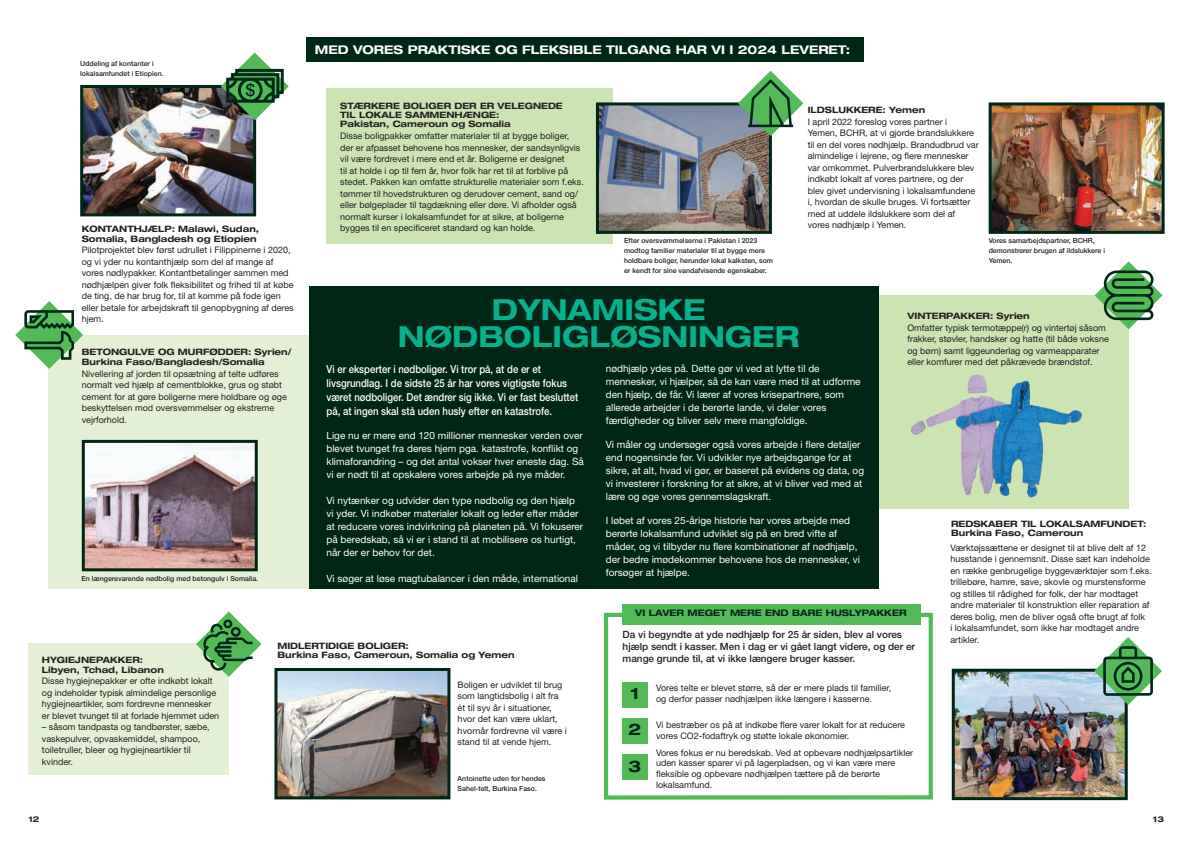
<style>
.page{position:relative;width:1191px;height:842px;background:#fff}
.page>*{position:absolute;margin:0;border:0;box-sizing:border-box;transform-origin:0 0}
.t1{font:700 expanded 29px/27px "Helvetica Neue LT Std";color:#07b18d;text-align:center}
.t2{font:500 16.7px "Helvetica Neue";color:#002615}
.t3{font:700 expanded 16px "Helvetica Neue LT Std";color:#002615}
.t4{font:700 expanded 12px "Helvetica Neue LT Std";color:#fff}
.t5{font:500 11px/14px "Helvetica Neue LT Std";color:#fff;scale:.87 1}
.t6{font:10px/13px "Helvetica Neue LT Std";color:#fff}
.t7{font:500 10px/12px "Helvetica Neue LT Std";color:#231f20}
.t8{font:9px/11.5px "Helvetica Neue LT Std";color:#231f20}
.t9{font:700 expanded 9px "Helvetica Neue LT Std";color:#002615}
.t10{font:700 expanded 8.8px/9px "Helvetica Neue LT Std";color:#231f20}
.t11{font:700 expanded 8px "Helvetica Neue LT Std";color:#231f20}
.t12{font:500 7px/10px "Helvetica Neue LT Std";color:#231f20}
</style>
<div class="page">
<div style="left:326px;top:88px;width:287px;height:156px;background:#cce3b2"></div>
<div style="left:49px;top:336px;width:272px;height:253px;background:#e3f0d6"></div>
<img style="left:86px;top:444px;width:168px;height:123px">
<div style="left:82px;top:440px;width:176px;height:131px;border:3px solid #002615"></div>
<svg style="left:15px;top:301px;width:68px;height:68px"></svg>
<div style="left:604px;top:613px;width:329px;height:187px;border:4px solid #52ba56"></div>
<div style="left:848px;top:295px;width:280px;height:214px;background:#cce3b2"></div>
<img style="left:278px;top:672px;width:168px;height:123px">
<div style="left:274px;top:668px;width:176px;height:131px;border:3px solid #002615"></div>
<div style="left:309px;top:286px;width:569px;height:303px;background:#002615"></div>
<img style="left:955px;top:673px;width:168px;height:123px">
<div style="left:951px;top:669px;width:176px;height:131px;border:3px solid #002615"></div>
<img style="left:910px;top:374px;width:172px;height:124px">
<div style="left:28px;top:644px;width:201px;height:131px;background:#e3f0d6"></div>
<svg style="left:196px;top:612px;width:65px;height:65px"></svg>
<div style="left:306px;top:37px;width:558px;height:24px;background:#002615"></div>
<svg style="left:1094px;top:637px;width:68px;height:68px"></svg>
<img style="left:84px;top:89px;width:168px;height:123px">
<div style="left:80px;top:85px;width:176px;height:131px;border:3px solid #002615"></div>
<svg style="left:221px;top:52px;width:68px;height:68px"></svg>
<svg style="left:1095px;top:261px;width:67px;height:68px"></svg>
<img style="left:992px;top:106px;width:168px;height:124px">
<div style="left:988px;top:102px;width:176px;height:132px;border:3px solid #002615"></div>
<div style="left:622px;top:604px;width:298px;height:21px;background:#52ba56"></div>
<div style="left:622px;top:682px;width:26px;height:25px;background:#52ba56"></div>
<div style="left:622px;top:718px;width:26px;height:26px;background:#52ba56"></div>
<div style="left:622px;top:754px;width:26px;height:26px;background:#52ba56"></div>
<img style="left:600px;top:106px;width:168px;height:124px">
<div style="left:596px;top:102px;width:176px;height:132px;border:3px solid #002615"></div>
<svg style="left:738px;top:71px;width:65px;height:65px"></svg>
<p class="t12" style="left:80px;top:58px;width:85px">Uddeling af kontanter i lokalsamfundet i Etiopien.</p>
<h2 class="t2" style="left:246px;top:77px;width:11px">$</h2>
<h3 class="t4" style="left:315px;top:42px;width:537px">MED VORES PRAKTISKE OG FLEKSIBLE TILGANG HAR VI I 2024 LEVERET:</h3>
<p class="t10" style="left:340px;top:101px;width:224px">STÆRKERE BOLIGER DER ER VELEGNEDE<br>TIL LOKALE SAMMENHÆNGE:<br>Pakistan, Cameroun og Somalia</p>
<p class="t10" style="left:807px;top:105px;width:119px">ILDSLUKKERE: Yemen</p>
<p class="t8" style="left:807px;top:116px;width:173px">I april 2022 foreslog vores partner i Yemen, BCHR, at vi gjorde brandslukkere til en del vores nødhjælp. Brandudbrud var almindelige i lejrene, og flere mennesker var omkommet. Pulverbrandslukkere blev indkøbt lokalt af vores partnere, og der blev givet undervisning i lokalsamfundene i, hvordan de skulle bruges. Vi fortsætter med at uddele ildslukkere som del af vores nødhjælp i Yemen.</p>
<p class="t8" style="left:340px;top:130px;width:245px">Disse boligpakker omfatter materialer til at bygge boliger, der er afpasset behovene hos mennesker, der sandsynligvis vil være fordrevet i mere end et år. Boligerne er designet<br>til at holde i op til fem år, hvor folk har ret til at forblive på stedet. Pakken kan omfatte strukturelle materialer som f.eks. tømmer til hovedstrukturen og derudover cement, sand og/ eller bølgeplader til tagdækning eller døre. Vi afholder også normalt kurser i lokalsamfundet for at sikre, at boligerne bygges til en specificeret standard og kan holde.</p>
<p class="t10" style="left:82px;top:223px;width:179px;line-height:10px">KONTANTHJÆLP: Malawi, Sudan,<br>Somalia, Bangladesh og Etiopien</p>
<p class="t8" style="left:82px;top:244px;width:213px">Pilotprojektet blev først udrullet i Filippinerne i 2020, og vi yder nu kontanthjælp som del af mange af vores nødlypakker. Kontantbetalinger sammen med nødhjælpen giver folk fleksibilitet og frihed til at købe de ting, de har brug for, til at komme på fode igen eller betale for arbejdskraft til genopbygning af deres hjem.</p>
<p class="t12" style="left:988px;top:235px;width:118px">Vores samarbejdspartner, BCHR, demonstrerer brugen af ildslukkere i<br>Yemen.</p>
<p class="t12" style="left:624px;top:235px;width:150px">Efter oversvømmelserne i Pakistan i 2023 modtog familier materialer til at bygge mere holdbare boliger, herunder lokal kalksten, som er kendt for sine vandafvisende egenskaber.</p>
<h1 class="t1" style="left:398px;top:295px;width:403px">DYNAMISKE<br>NØDBOLIGLØSNINGER</h1>
<p class="t5" style="left:326px;top:361px;width:291px">Vi er eksperter i nødboliger. Vi tror på, at de er et livsgrundlag. I de sidste 25 år har vores vigtigste fokus været nødboliger. Det ændrer sig ikke. Vi er fast besluttet på, at ingen skal stå uden husly efter en katastrofe.</p>
<p class="t6" style="left:326px;top:428px;width:259px">Lige nu er mere end 120 millioner mennesker verden over blevet tvunget fra deres hjem pga. katastrofe, konflikt og klimaforandring – og det antal vokser hver eneste dag. Så vi er nødt til at opskalere vores arbejde på nye måder.</p>
<p class="t6" style="left:326px;top:493px;width:258px">Vi nytænker og udvider den type nødbolig og den hjælp vi yder. Vi indkøber materialer lokalt og leder efter måder at reducere vores indvirkning på planeten på. Vi fokuserer på beredskab, så vi er i stand til at mobilisere os hurtigt, når der er behov for det.</p>
<p class="t6" style="left:326px;top:571px;width:253px">Vi søger at løse magtubalancer i den måde, international</p>
<p class="t10" style="left:907px;top:311px;width:124px">VINTERPAKKER: Syrien</p>
<p class="t8" style="left:907px;top:322px;width:203px">Omfatter typisk termotæppe(r) og vintertøj såsom frakker, støvler, handsker og hatte (til både voksne og børn) samt liggeunderlag og varmeapparater eller komfurer med det påkrævede brændstof.</p>
<p class="t10" style="left:82px;top:347px;width:211px;line-height:10px">BETONGULVE OG MURFØDDER: Syrien/<br>Burkina Faso/Bangladesh/Somalia</p>
<p class="t8" style="left:82px;top:368px;width:207px">Nivellering af jorden til opsætning af telte udføres normalt ved hjælp af cementblokke, grus og støbt cement for at gøre boligerne mere holdbare og øge beskyttelsen mod oversvømmelser og ekstreme vejrforhold.</p>
<p class="t6" style="left:606px;top:362px;width:256px">nødhjælp ydes på. Dette gør vi ved at lytte til de mennesker, vi hjælper, så de kan være med til at udforme den hjælp, de får. Vi lærer af vores krisepartnere, som allerede arbejder i de berørte lande, vi deler vores færdigheder og bliver selv mere mangfoldige.</p>
<p class="t6" style="left:606px;top:438px;width:260px">Vi måler og undersøger også vores arbejde i flere detaljer end nogensinde før. Vi udvikler nye arbejdsgange for at sikre, at alt, hvad vi gør, er baseret på evidens og data, og vi investerer i forskning for at sikre, at vi bliver ved med at lære og øge vores gennemslagskraft.</p>
<p class="t6" style="left:606px;top:514px;width:256px">I løbet af vores 25-årige historie har vores arbejde med berørte lokalsamfund udviklet sig på en bred vifte af måder, og vi tilbyder nu flere kombinationer af nødhjælp, der bedre imødekommer behovene hos de mennesker, vi forsøger at hjælpe.</p>
<p class="t10" style="left:951px;top:519px;width:197px">REDSKABER TIL LOKALSAMFUNDET:<br>Burkina Faso, Cameroun</p>
<p class="t8" style="left:950px;top:541px;width:203px">Værktøjssættene er designet til at blive delt af 12 husstande i gennemsnit. Disse sæt kan indeholde en række genbrugelige byggeværktøjer som f.eks. trillebøre, hamre, save, skovle og murstensforme og stilles til rådighed for folk, der har modtaget andre materialer til konstruktion eller reparation af deres bolig, men de bliver også ofte brugt af folk<br>i lokalsamfundet, som ikke har modtaget andre artikler.</p>
<p class="t12" style="left:82px;top:574px;width:178px">En længerevarende nødbolig med betongulv i Somalia.</p>
<p class="t9" style="left:635px;top:606px;width:273px">VI LAVER MEGET MERE END BARE HUSLYPAKKER</p>
<p class="t7" style="left:622px;top:628px;width:294px">Da vi begyndte at yde nødhjælp for 25 år siden, blev al vores hjælp sendt i kasser. Men i dag er vi gået langt videre, og der er mange grunde til, at vi ikke længere bruger kasser.</p>
<h3 class="t3" style="left:630px;top:683px;width:10px">1</h3>
<h3 class="t3" style="left:628px;top:719px;width:15px">2</h3>
<h3 class="t3" style="left:628px;top:755px;width:15px">3</h3>
<p class="t10" style="left:277px;top:641px;width:239px">MIDLERTIDIGE BOLIGER:<br>Burkina Faso, Cameroun, Somalia og Yemen</p>
<p class="t10" style="left:42px;top:654px;width:123px;line-height:10px">HYGIEJNEPAKKER:<br>Libyen, Tchad, Libanon</p>
<p class="t8" style="left:42px;top:675px;width:179px">Disse hygiejnepakker er ofte indkøbt lokalt og indeholder typisk almindelige personlige hygiejneartikler, som fordrevne mennesker er blevet tvunget til at forlade hjemmet uden</p>
<p class="t8" style="left:42px;top:721px;width:169px">– såsom tandpasta og tandbørster, sæbe, vaskepulver, opvaskemiddel, shampoo, toiletruller, bleer og hygiejneartikler til kvinder.</p>
<p class="t8" style="left:457px;top:679px;width:111px">Boligen er udviklet til brug som langtidsbolig i alt fra ét til syv år i situationer, hvor det kan være uklart, hvornår fordrevne vil være i stand til at vende hjem.</p>
<p class="t8" style="left:656px;top:682px;width:237px;line-height:11px">Vores telte er blevet større, så der er mere plads til familier, og derfor passer nødhjælpen ikke længere i kasserne.</p>
<p class="t8" style="left:656px;top:719px;width:250px;line-height:11px">Vi bestræber os på at indkøbe flere varer lokalt for at reducere vores CO2-fodaftryk og støtte lokale økonomier.</p>
<p class="t8" style="left:656px;top:747px;width:259px;line-height:10.8px">Vores fokus er nu beredskab. Ved at opbevare nødhjælpsartikler uden kasser sparer vi på lagerpladsen, og vi kan være mere fleksible og opbevare nødhjælpen tættere på de berørte lokalsamfund.</p>
<p class="t12" style="left:457px;top:774px;width:89px">Antoinette uden for hendes<br>Sahel-telt, Burkina Faso.</p>
<p class="t11" style="left:28px;top:814px;width:12px">12</p>
<p class="t11" style="left:1153px;top:814px;width:12px">13</p>
</div>
